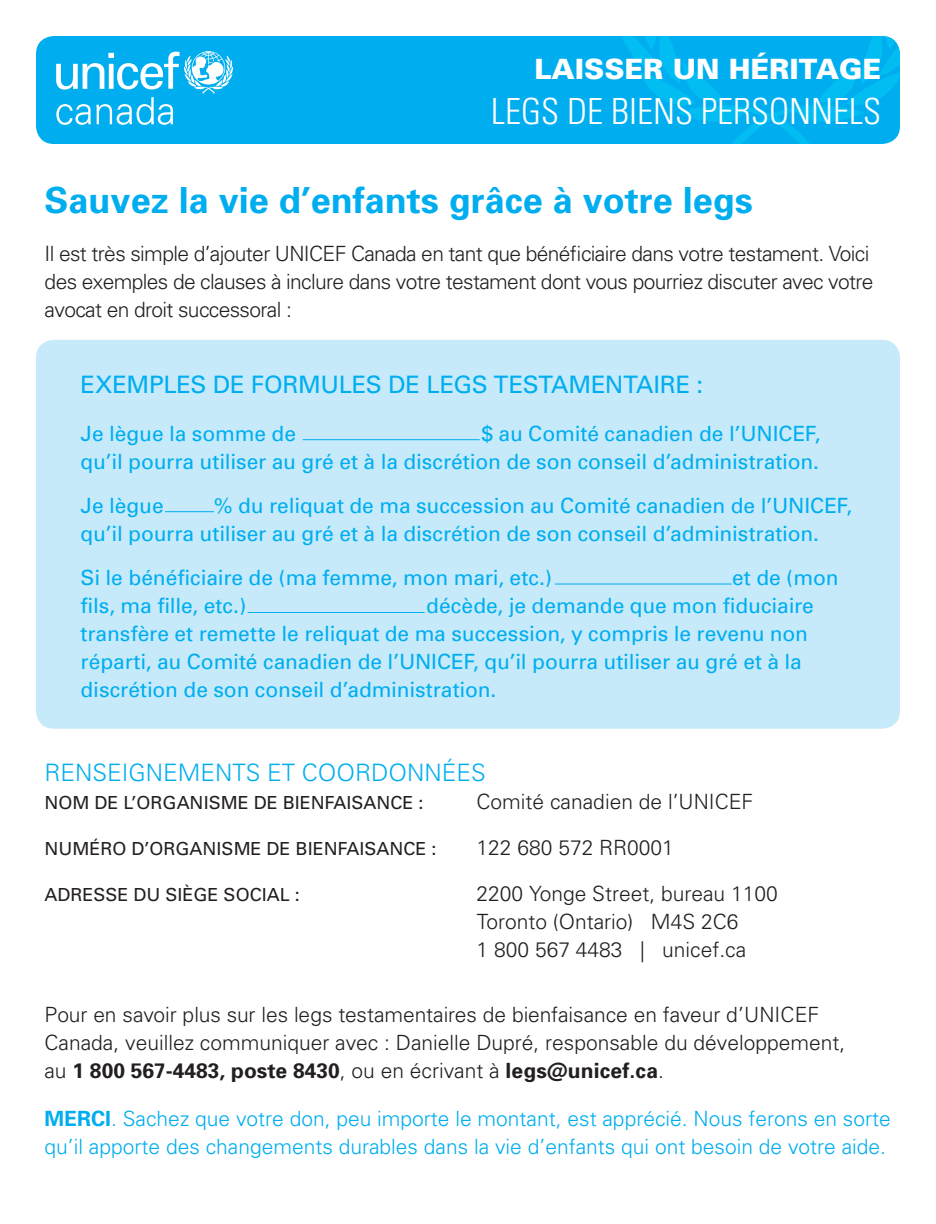
<style>
.page{position:relative;width:936px;height:1224px;background:#fff}
.page>*{position:absolute;margin:0;border:0;box-sizing:border-box;transform-origin:0 0}
.t1{font:700 36px "Univers";color:#00aeef}
.t2{font:300 condensed 36px "Univers";color:#fff}
.t3{font:900 28px "Univers";color:#fff}
.t4{font:24px "Univers";letter-spacing:-.01em;color:#00aeef}
.t5{font:300 24px "Univers";color:#00aeef}
.t6{font:21px/28px "Univers";letter-spacing:-.005em;color:#00aeef}
.t7{font:300 21px/28px "Univers";letter-spacing:-.005em;color:#231f20}
.t8{font:300 21px/28px "Univers";letter-spacing:-.03em;color:#231f20}
.t9{font:300 21px/28px "Univers";color:#00aeef}
.t10{font:18px "Univers";color:#231f20}
.s1{font-weight:700}
</style>
<div class="page">
<div style="left:36px;top:36px;width:864px;height:108px;background:#00aeef;border-radius:18px"></div>
<svg style="left:622px;top:36px;width:278px;height:108px"></svg>
<svg style="left:56px;top:51px;width:177px;height:74px"></svg>
<div style="left:36px;top:340px;width:864px;height:389px;background:#c6eafa;border-radius:18px"></div>
<hr style="left:248px;top:612px;width:177px;height:1px;background:#00aeef">
<hr style="left:303px;top:439px;width:177px;height:1px;background:#00aeef">
<hr style="left:555px;top:584px;width:177px;height:1px;background:#00aeef">
<hr style="left:165px;top:511px;width:49px;height:1px;background:#00aeef">
<h2 class="t3" style="left:534px;top:52px;width:348px">LAISSER UN HÉRITAGE</h2>
<h1 class="t2" style="left:491px;top:90px;width:391px">LEGS DE BIENS PERSONNELS</h1>
<h1 class="t1" style="left:45px;top:178px;width:710px">Sauvez la vie d’enfants grâce à votre legs</h1>
<p class="t8" style="left:45px;top:239px;width:830px">Il est très simple d’ajouter UNICEF Canada en tant que bénéficiaire dans votre testament. Voici des exemples de clauses à inclure dans votre testament dont vous pourriez discuter avec votre avocat en droit successoral :</p>
<p class="t4" style="left:81px;top:370px;width:624px">EXEMPLES DE FORMULES DE LEGS TESTAMENTAIRE :</p>
<p class="t6" style="left:81px;top:420px;width:217px">Je lègue la somme de</p>
<p class="t6" style="left:81px;top:420px;width:741px;text-align:right">$ au Comité canadien de l’UNICEF,<br>qu’il pourra utiliser au gré et à la discrétion de son conseil d’administration.</p>
<p class="t6" style="left:81px;top:492px;width:85px">Je lègue</p>
<p class="t6" style="left:81px;top:492px;width:773px;text-indent:133px">% du reliquat de ma succession au Comité canadien de l’UNICEF, qu’il pourra utiliser au gré et à la discrétion de son conseil d’administration.</p>
<p class="t6" style="left:81px;top:564px;width:473px">Si le bénéficiaire de (ma femme, mon mari, etc.)</p>
<p class="t6" style="left:732px;top:564px;width:108px">et de (mon</p>
<p class="t6" style="left:81px;top:592px;width:167px">fils, ma fille, etc.)</p>
<p class="t6" style="left:81px;top:592px;width:735px;text-indent:346px">décède, je demande que mon fiduciaire transfère et remette le reliquat de ma succession, y compris le revenu non réparti, au Comité canadien de l’UNICEF, qu’il pourra utiliser au gré et à la discrétion de son conseil d’administration.</p>
<p class="t5" style="left:45px;top:758px;width:443px">RENSEIGNEMENTS ET COORDONNÉES</p>
<p class="t10" style="left:45px;top:792px;width:380px">NOM DE L’ORGANISME DE BIENFAISANCE :</p>
<p class="t10" style="left:45px;top:838px;width:393px">NUMÉRO D’ORGANISME DE BIENFAISANCE :</p>
<p class="t10" style="left:45px;top:884px;width:257px">ADRESSE DU SIÈGE SOCIAL :</p>
<p class="t7" style="left:477px;top:778px;width:303px;line-height:46px">Comité canadien de l’UNICEF<br>122 680 572 RR0001<br>2200 Yonge Street, bureau 1100</p>
<p class="t7" style="left:477px;top:907px;width:271px">Toronto (Ontario) M4S 2C6<br>1 800 567 4483 | unicef.ca</p>
<p class="t7" style="left:45px;top:1000px;width:802px">Pour en savoir plus sur les legs testamentaires de bienfaisance en faveur d’UNICEF<br>Canada, veuillez communiquer avec : Danielle Dupré, responsable du développement, au <span class="s1">1 800 567-4483, poste 8430</span>, ou en écrivant à <span class="s1">legs@unicef.ca</span>.</p>
<p class="t9" style="left:45px;top:1104px;width:848px"><span class="s1">MERCI</span>. Sachez que votre don, peu importe le montant, est apprécié. Nous ferons en sorte qu’il apporte des changements durables dans la vie d’enfants qui ont besoin de votre aide.</p>
</div>
